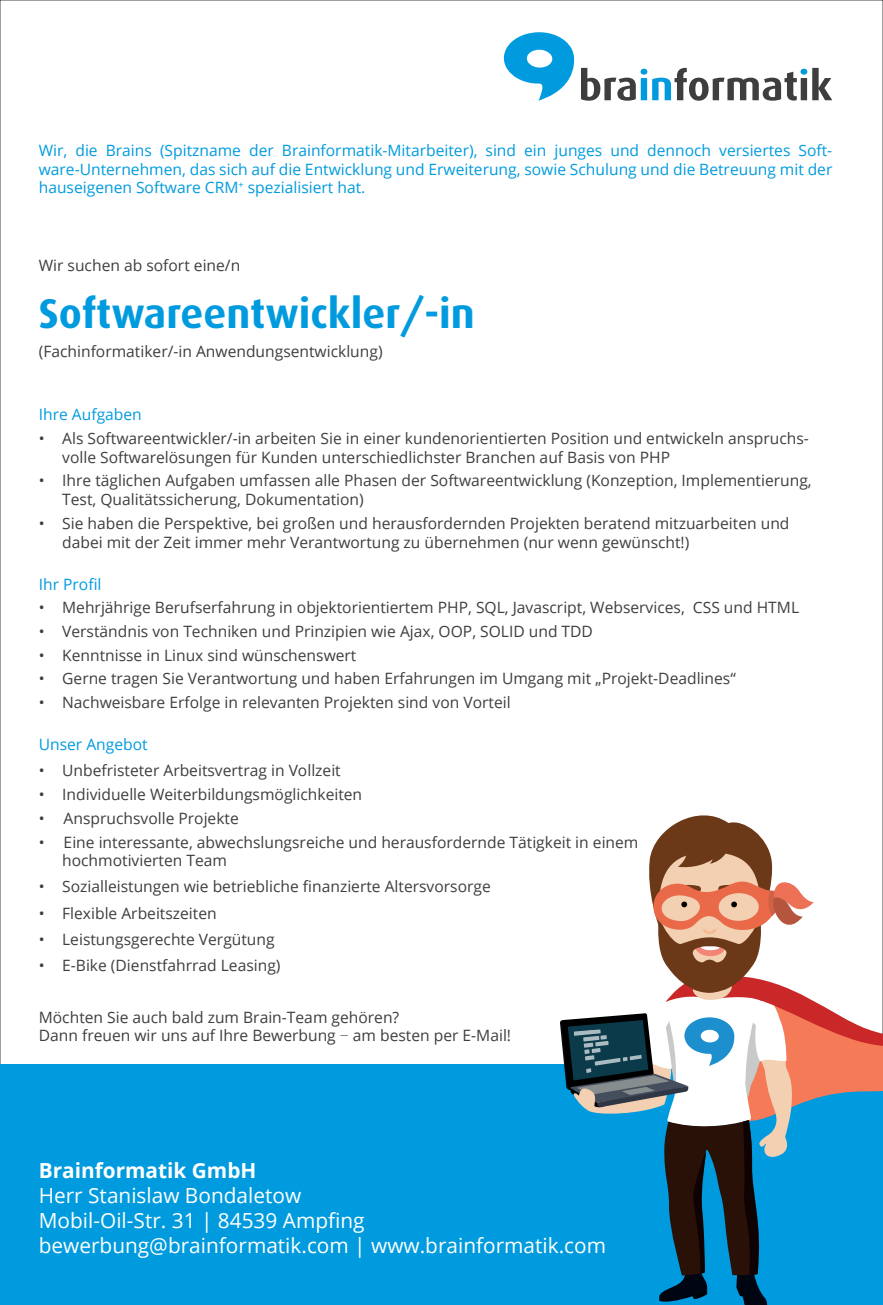
<style>
.page{position:relative;width:883px;height:1305px;background:#fff}
.page>*{position:absolute;margin:0;border:0;box-sizing:border-box;transform-origin:0 0}
.t1{font:700 41.65px "Dax";color:#009bde}
.t2{font:20.82px/25px "Open Sans";color:#fff}
.t3{font:700 20.82px "Open Sans";color:#fff}
.t4{font:15.58px/18.7px "Open Sans";color:#3e3e3f}
.t5{font:15.58px/18.7px "Open Sans";color:#009bde;text-align:justify}
.s1{font-weight:300}
</style>
<div class="page">
<svg style="left:581px;top:68px;width:251px;height:33px"></svg>
<svg style="left:504px;top:32px;width:71px;height:69px"></svg>
<div style="left:0;top:1065px;width:883px;height:240px;background:#009bde"></div>
<svg style="left:560px;top:815px;width:323px;height:490px"></svg>
<p class="t5" style="left:39px;top:140px;width:795px">Wir, die Brains (Spitzname der Brainformatik-Mitarbeiter), sind ein junges und dennoch versiertes Soft&shy;ware-Unternehmen, das sich auf die Entwicklung und Erweiterung, sowie Schulung und die Betreuung mit der hauseigenen Software CRM<sup>+</sup> spezialisiert hat.</p>
<p class="t4" style="left:39px;top:256px;width:203px">Wir suchen ab sofort eine/n</p>
<h1 class="t1" style="left:39px;top:290px;width:438px">Softwareentwickler/-in</h1>
<p class="t4" style="left:39px;top:341px;width:345px">(Fachinformatiker/-in Anwendungsentwicklung)</p>
<p class="t5" style="left:39px;top:405px;width:105px">Ihre Aufgaben</p>
<p class="t4" style="left:62px;top:428px;width:748px;text-indent:-23px">• Als Softwareentwickler/-in arbeiten Sie in einer kundenorientierten Position und entwickeln anspruchs&shy;volle Softwarelösungen für Kunden unterschiedlichster Branchen auf Basis von PHP</p>
<p class="t4" style="left:62px;top:471px;width:751px;text-indent:-23px">• Ihre täglichen Aufgaben umfassen alle Phasen der Softwareentwicklung (Konzeption, Implementierung,<br>Test, Qualitätssicherung, Dokumentation)</p>
<p class="t4" style="left:62px;top:513px;width:729px;text-indent:-23px">• Sie haben die Perspektive, bei großen und herausfordernden Projekten beratend mitzuarbeiten und dabei mit der Zeit immer mehr Verantwortung zu übernehmen (nur wenn gewünscht!)</p>
<p class="t5" style="left:39px;top:574px;width:64px">Ihr Profil</p>
<p class="t4" style="left:39px;top:598px;width:762px">• Mehrjährige Berufserfahrung in objektorientiertem PHP, SQL, Javascript, Webservices, CSS und HTML</p>
<p class="t4" style="left:39px;top:621px;width:556px">• Verständnis von Techniken und Prinzipien wie Ajax, OOP, SOLID und TDD</p>
<p class="t4" style="left:39px;top:645px;width:319px">• Kenntnisse in Linux sind wünschenswert</p>
<p class="t4" style="left:39px;top:669px;width:699px">• Gerne tragen Sie Verantwortung und haben Erfahrungen im Umgang mit „Projekt-Deadlines“</p>
<p class="t4" style="left:39px;top:692px;width:473px">• Nachweisbare Erfolge in relevanten Projekten sind von Vorteil</p>
<p class="t5" style="left:39px;top:735px;width:110px">Unser Angebot</p>
<p class="t4" style="left:39px;top:761px;width:304px">• Unbefristeter Arbeitsvertrag in Vollzeit</p>
<p class="t4" style="left:39px;top:785px;width:325px">• Individuelle Weiterbildungsmöglichkeiten</p>
<p class="t4" style="left:39px;top:808px;width:202px">• Anspruchsvolle Projekte</p>
<p class="t4" style="left:62px;top:832px;width:578px;text-indent:-23px">• Eine interessante, abwechslungsreiche und herausfordernde Tätigkeit in einem hochmotivierten Team</p>
<p class="t4" style="left:39px;top:877px;width:454px">• Sozialleistungen wie betriebliche finanzierte Altersvorsorge</p>
<p class="t4" style="left:39px;top:903px;width:179px">• Flexible Arbeitszeiten</p>
<p class="t4" style="left:39px;top:929px;width:237px">• Leistungsgerechte Vergütung</p>
<p class="t4" style="left:39px;top:955px;width:243px">• E-Bike (Dienstfahrrad Leasing)</p>
<p class="t4" style="left:39px;top:1007px;width:474px">Möchten Sie auch bald zum Brain-Team gehören?<br>Dann freuen wir uns auf Ihre Bewerbung <span class="s1">−</span> am besten per E-Mail!</p>
<h2 class="t3" style="left:39px;top:1155px;width:219px">Brainformatik GmbH</h2>
<h2 class="t2" style="left:39px;top:1182px;width:569px">Herr Stanislaw Bondaletow<br>Mobil-Oil-Str. 31 | 84539 Ampfing bewerbung@brainformatik.com | www.brainformatik.com</h2>
</div>
